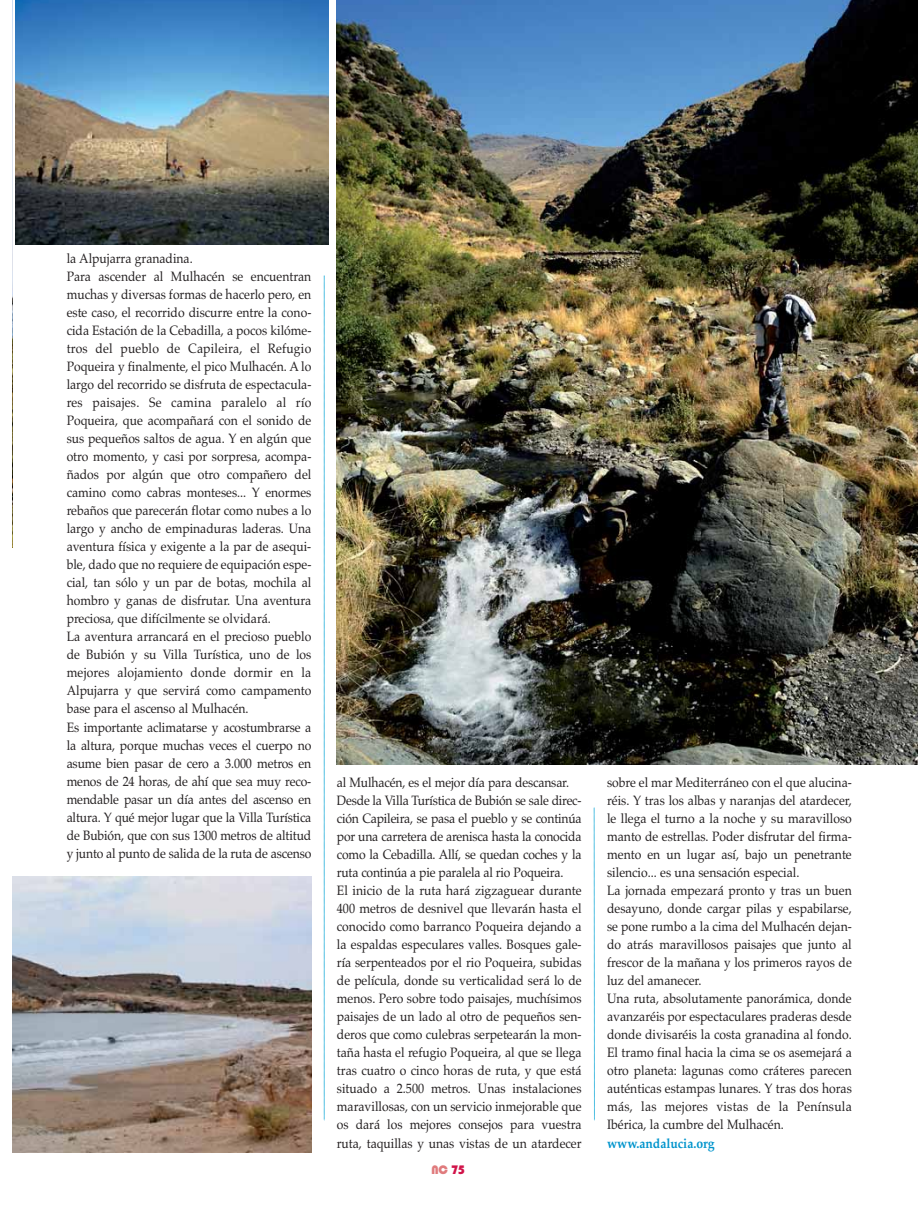
<style>
.page{position:relative;width:919px;height:1217px;background:#fff}
.page>*{position:absolute;margin:0;border:0;box-sizing:border-box;transform-origin:0 0}
.t1{font:13.5px/18px "Palatino";color:#231f20;scale:.9 1}
.t2{font:700 13.5px "Palatino";color:#0094cc;scale:.9 1}
.t3{font:900 12px "Blippo BT";color:#e07b7d}
.s1{color:#d11349}
</style>
<div class="page">
<svg style="left:324px;top:276px;width:1px;height:844px"></svg>
<img style="left:16px;top:0;width:313px;height:244px">
<img style="left:337px;top:0;width:580px;height:764px">
<svg style="left:593px;top:807px;width:2px;height:313px"></svg>
<img style="left:13px;top:876px;width:298px;height:275px">
<p class="t1" style="left:67px;top:251px;width:273px">la Alpujarra granadina.<br>Para ascender al Mulhacén se encuentran muchas y diversas formas de hacerlo pero, en este caso, el recorrido discurre entre la cono&shy;cida Estación de la Cebadilla, a pocos kilóme&shy;tros del pueblo de Capileira, el Refugio Poqueira y finalmente, el pico Mulhacén. A lo largo del recorrido se disfruta de espectacula&shy;res paisajes. Se camina paralelo al río Poqueira, que acompañará con el sonido de sus pequeños saltos de agua. Y en algún que otro momento, y casi por sorpresa, acompa&shy;ñados por algún que otro compañero del camino como cabras monteses... Y enormes rebaños que parecerán flotar como nubes a lo largo y ancho de empinaduras laderas. Una aventura física y exigente a la par de asequi&shy;ble, dado que no requiere de equipación espe&shy;cial, tan sólo y un par de botas, mochila al hombro y ganas de disfrutar. Una aventura preciosa, que difícilmente se olvidará.<br>La aventura arrancará en el precioso pueblo de Bubión y su Villa Turística, uno de los mejores alojamiento donde dormir en la Alpujarra y que servirá como campamento base para el ascenso al Mulhacén.<br>Es importante aclimatarse y acostumbrarse a la altura, porque muchas veces el cuerpo no asume bien pasar de cero a 3.000 metros en menos de 24 horas, de ahí que sea muy reco&shy;mendable pasar un día antes del ascenso en altura. Y qué mejor lugar que la Villa Turística de Bubión, que con sus 1300 metros de altitud y junto al punto de salida de la ruta de ascenso</p>
<p class="t1" style="left:337px;top:775px;width:273px">al Mulhacén, es el mejor día para descansar.<br>Desde la Villa Turística de Bubión se sale direc&shy;ción Capileira, se pasa el pueblo y se continúa por una carretera de arenisca hasta la conocida como la Cebadilla. Allí, se quedan coches y la ruta continúa a pie paralela al rio Poqueira.<br>El inicio de la ruta hará zigzaguear durante 400 metros de desnivel que llevarán hasta el conocido como barranco Poqueira dejando a la espaldas especulares valles. Bosques gale&shy;ría serpenteados por el rio Poqueira, subidas de película, donde su verticalidad será lo de menos. Pero sobre todo paisajes, muchísimos paisajes de un lado al otro de pequeños sen&shy;deros que como culebras serpetearán la mon&shy;taña hasta el refugio Poqueira, al que se llega tras cuatro o cinco horas de ruta, y que está situado a 2.500 metros. Unas instalaciones maravillosas, con un servicio inmejorable que os dará los mejores consejos para vuestra ruta, taquillas y unas vistas de un atardecer</p>
<p class="t1" style="left:607px;top:775px;width:273px">sobre el mar Mediterráneo con el que alucina&shy;réis. Y tras los albas y naranjas del atardecer, le llega el turno a la noche y su maravilloso manto de estrellas. Poder disfrutar del firma&shy;mento en un lugar así, bajo un penetrante silencio... es una sensación especial.<br>La jornada empezará pronto y tras un buen desayuno, donde cargar pilas y espabilarse, se pone rumbo a la cima del Mulhacén dejan&shy;do atrás maravillosos paisajes que junto al frescor de la mañana y los primeros rayos de luz del amanecer.<br>Una ruta, absolutamente panorámica, donde avanzaréis por espectaculares praderas desde donde divisaréis la costa granadina al fondo.<br>El tramo final hacia la cima se os asemejará a otro planeta: lagunas como cráteres parecen auténticas estampas lunares. Y tras dos horas más, las mejores vistas de la Península Ibérica, la cumbre del Mulhacén.</p>
<p class="t2" style="left:607px;top:1137px;width:121px">www.andalucia.org</p>
<p class="t3" style="left:431px;top:1165px;width:35px">NC <span class="s1">75</span></p>
</div>
